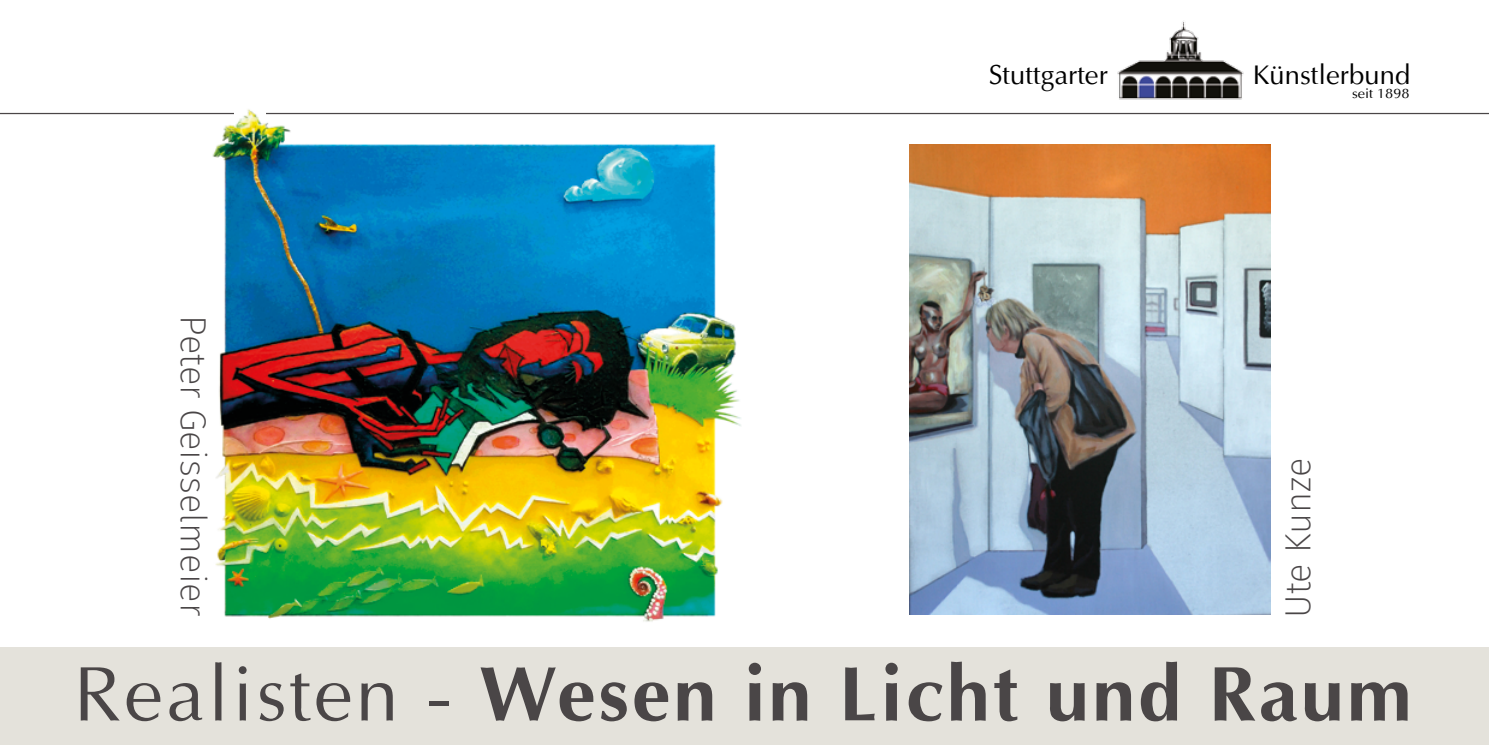
<style>
.page{position:relative;width:1489px;height:745px;background:#fff}
.page>*{position:absolute;margin:0;border:0;box-sizing:border-box;transform-origin:0 0}
.t1{font:700 77.5px "Ottawa";letter-spacing:.04em;color:#4a4647}
.t2{font:200 36.25px "Fira Sans";color:#4a4647}
.t3{font:27.5px "Ottawa Plain";color:#000}
.t4{font:13.75px "Ottawa Plain";color:#000;scale:1.06 1}
.s1{font-family:"Ottawa Plain";font-weight:400}
</style>
<div class="page">
<div style="left:0;top:647px;width:1488px;height:97px;background:#e4e2db"></div>
<img style="left:1117px;top:21px;width:127px;height:79px">
<img style="left:909px;top:144px;width:361px;height:470px">
<img style="left:209px;top:109px;width:534px;height:513px">
<hr style="left:266px;top:113px;width:1222px;height:1px;background:#4a4647">
<hr style="left:0;top:113px;width:234px;height:1px;background:#4a4647">
<p class="t2" style="left:219px;top:314px;width:302px;rotate:90deg">Peter Geisselmeier</p>
<p class="t3" style="left:988px;top:59px;width:121px">Stuttgarter</p>
<p class="t3" style="left:1252px;top:59px;width:159px">Künstlerbund</p>
<p class="t4" style="left:1351px;top:85px;width:56px">seit 1898</p>
<p class="t2" style="left:1272px;top:617px;width:162px;rotate:-90deg">Ute Kunze</p>
<p class="t1" style="left:74px;top:645px;width:1339px"><span class="s1">Realisten -</span> Wesen in Licht und Raum</p>
</div>
